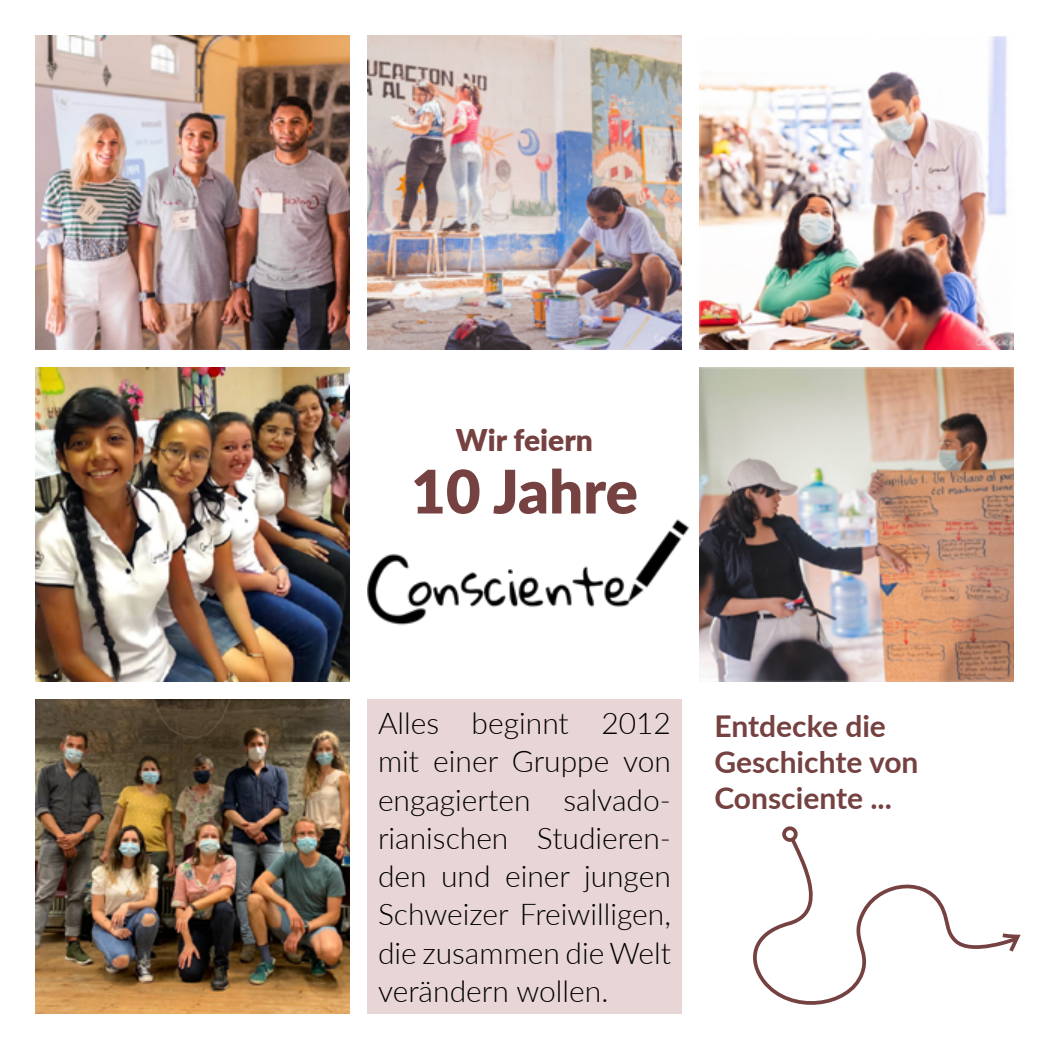
<style>
.page{position:relative;width:1049px;height:1049px;background:#fff}
.page>*{position:absolute;margin:0;border:0;box-sizing:border-box;transform-origin:0 0}
.t1{font:900 60px "Lato";color:#754141}
.t2{font:300 30px/38.2px "Lato";color:#000;text-align:justify}
.t3{font:700 30px/36px "Lato";color:#754141}
.t4{font:900 30px "Lato";color:#754141}
</style>
<div class="page">
<img style="left:367px;top:519px;width:322px;height:106px">
<div style="left:367px;top:699px;width:314px;height:314px;background:#e8d5d5"></div>
<svg style="left:753px;top:840px;width:245px;height:165px"></svg>
<div style="left:782px;top:826px;width:16px;height:16px;border:4px solid #754141;border-radius:50%"></div>
<img style="left:35px;top:35px;width:315px;height:315px">
<img style="left:35px;top:367px;width:315px;height:314px">
<img style="left:35px;top:699px;width:315px;height:314px">
<img style="left:699px;top:36px;width:314px;height:314px">
<img style="left:699px;top:367px;width:314px;height:315px">
<img style="left:367px;top:35px;width:314px;height:315px">
<svg style="left:998px;top:933px;width:23px;height:19px"></svg>
<p class="t4" style="left:456px;top:417px;width:139px">Wir feiern</p>
<h1 class="t1" style="left:411px;top:446px;width:228px">10 Jahre</h1>
<p class="t2" style="left:378px;top:703px;width:294px">Alles beginnt 2012 mit einer Gruppe von engagierten salvado&shy;rianischen Studieren&shy;den und einer jungen Schweizer Freiwilligen, die zusammen die Welt verändern wollen.</p>
<p class="t3" style="left:714px;top:707px;width:206px">Entdecke die<br>Geschichte von<br>Consciente ...</p>
</div>
